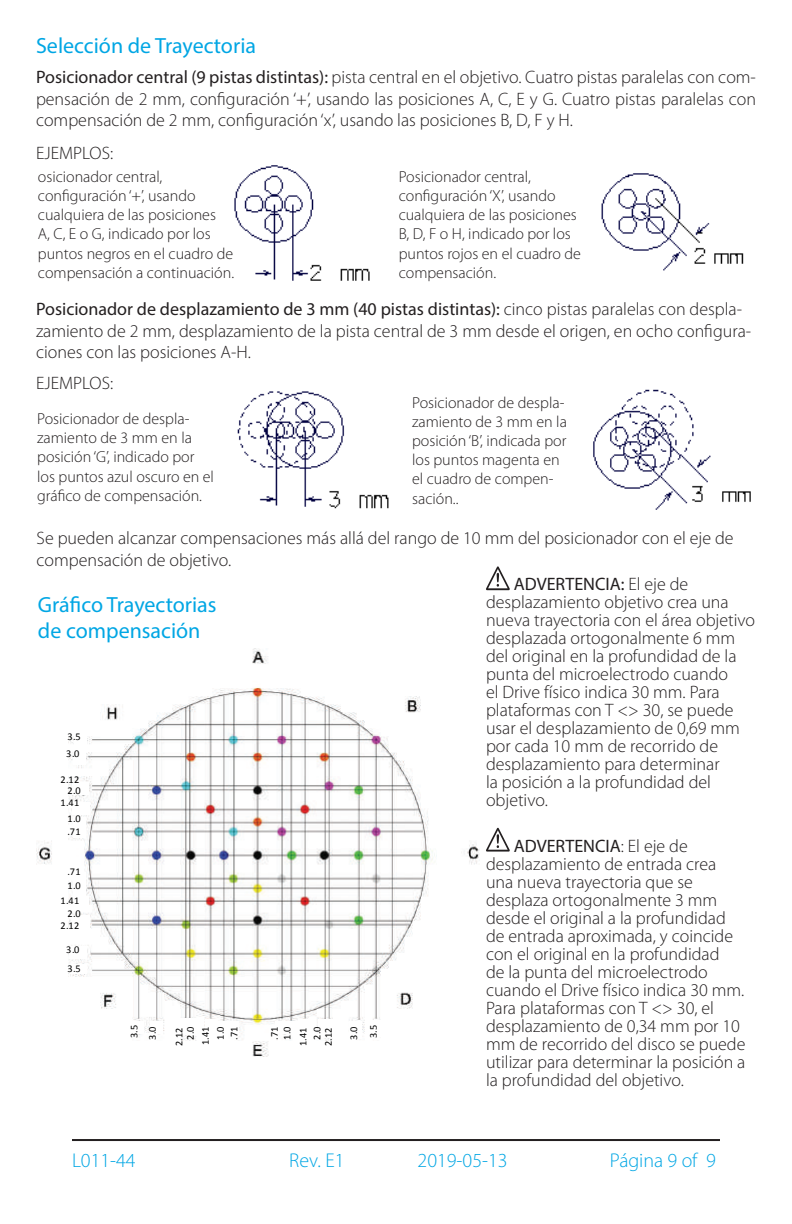
<style>
.page{position:relative;width:792px;height:1224px;background:#fff}
.page>*{position:absolute;margin:0;border:0;box-sizing:border-box;transform-origin:0 0}
.t1{font:22px/26.4px "Myriad Pro";color:#00a6e4}
.t2{font:300 20px "Myriad Pro";color:#00a6e4}
.t3{font:300 18px/18px "Myriad Pro";color:#231f20}
.t4{font:300 16px/19.2px "Myriad Pro";color:#231f20}
.t5{font:10.4px/11.6px "Calibri";letter-spacing:.05em;color:#000}
.s1{font-weight:400}
</style>
<div class="page">
<hr style="left:72px;top:1139px;width:648px;height:2px;background:#231f20">
<img style="left:36px;top:649px;width:443px;height:408px">
<div style="left:74px;top:733px;width:13px;height:12px;background:#fff"></div>
<div style="left:73px;top:752px;width:13px;height:12px;background:#fff"></div>
<div style="left:72px;top:782px;width:17px;height:13px;background:#fff"></div>
<div style="left:72px;top:803px;width:17px;height:12px;background:#fff"></div>
<div style="left:73px;top:818px;width:13px;height:20px;background:#fff"></div>
<div style="left:73px;top:872px;width:13px;height:24px;background:#fff"></div>
<div style="left:72px;top:896px;width:17px;height:13px;background:#fff"></div>
<div style="left:71px;top:915px;width:19px;height:17px;background:#fff"></div>
<div style="left:70px;top:946px;width:17px;height:13px;background:#fff"></div>
<div style="left:70px;top:964px;width:16px;height:10px;background:#fff"></div>
<div style="left:131px;top:1021px;width:13px;height:13px;background:#fff"></div>
<div style="left:150px;top:1021px;width:13px;height:13px;background:#fff"></div>
<div style="left:180px;top:1018px;width:17px;height:17px;background:#fff"></div>
<div style="left:205px;top:1019px;width:13px;height:17px;background:#fff"></div>
<div style="left:218px;top:1021px;width:21px;height:13px;background:#fff"></div>
<div style="left:275px;top:1021px;width:23px;height:13px;background:#fff"></div>
<div style="left:298px;top:1019px;width:13px;height:18px;background:#fff"></div>
<div style="left:318px;top:1019px;width:17px;height:18px;background:#fff"></div>
<div style="left:349px;top:1021px;width:13px;height:17px;background:#fff"></div>
<div style="left:371px;top:1021px;width:10px;height:16px;background:#fff"></div>
<img style="left:601px;top:173px;width:143px;height:98px">
<img style="left:234px;top:165px;width:136px;height:116px">
<img style="left:237px;top:391px;width:152px;height:118px">
<img style="left:593px;top:389px;width:158px;height:121px">
<svg style="left:486px;top:566px;width:24px;height:24px"></svg>
<svg style="left:486px;top:828px;width:24px;height:24px"></svg>
<p class="t1" style="left:36px;top:32px;width:222px">Selección de Trayectoria</p>
<p class="t3" style="left:36px;top:67px;width:722px;line-height:21.6px;text-align:justify"><span class="s1">Posicionador central (9 pistas distintas):</span> pista central en el objetivo. Cuatro pistas paralelas con com&shy;pensación de 2 mm, configuración ‘+’, usando las posiciones A, C, E y G. Cuatro pistas paralelas con compensación de 2 mm, configuración ‘x’, usando las posiciones B, D, F y H.</p>
<p class="t3" style="left:36px;top:145px;width:79px">EJEMPLOS:</p>
<p class="t4" style="left:38px;top:167px;width:198px">osicionador central, configuración ‘+’, usando cualquiera de las posiciones<br>A, C, E o G, indicado por los puntos negros en el cuadro de compensación a continuación.</p>
<p class="t4" style="left:399px;top:167px;width:184px">Posicionador central, configuración ‘X’, usando cualquiera de las posiciones<br>B, D, F o H, indicado por los puntos rojos en el cuadro de compensación.</p>
<p class="t3" style="left:36px;top:298px;width:717px;line-height:21.6px"><span class="s1">Posicionador de desplazamiento de 3 mm (40 pistas distintas):</span> cinco pistas paralelas con despla&shy;zamiento de 2 mm, desplazamiento de la pista central de 3 mm desde el origen, en ocho configura&shy;ciones con las posiciones A-H.</p>
<p class="t3" style="left:36px;top:374px;width:79px">EJEMPLOS:</p>
<p class="t4" style="left:37px;top:409px;width:178px">Posicionador de despla&shy;zamiento de 3 mm en la posición ‘G’, indicado por los puntos azul oscuro en el gráfico de compensación.</p>
<p class="t4" style="left:412px;top:393px;width:156px">Posicionador de despla&shy;zamiento de 3 mm en la posición ‘B’, indicada por los puntos magenta en el cuadro de compen&shy;sación..</p>
<p class="t3" style="left:37px;top:528px;width:699px;line-height:21.6px">Se pueden alcanzar compensaciones más allá del rango de 10 mm del posicionador con el eje de compensación de objetivo.</p>
<p class="t1" style="left:38px;top:591px;width:180px">Gráfico Trayectorias de compensación</p>
<p class="t3" style="left:486px;top:576px;width:271px;text-indent:28px"><span class="s1">ADVERTENCIA:</span> El eje de desplazamiento objetivo crea una nueva trayectoria con el área objetivo desplazada ortogonalmente 6 mm del original en la profundidad de la punta del microelectrodo cuando<br>el Drive físico indica 30 mm. Para plataformas con T &lt;&gt; 30, se puede usar el desplazamiento de 0,69 mm por cada 10 mm de recorrido de desplazamiento para determinar<br>la posición a la profundidad del objetivo.</p>
<p class="t3" style="left:486px;top:837px;width:261px;text-indent:28px"><span class="s1">ADVERTENCIA</span>: El eje de desplazamiento de entrada crea una nueva trayectoria que se desplaza ortogonalmente 3 mm desde el original a la profundidad de entrada aproximada, y coincide con el original en la profundidad<br>de la punta del microelectrodo cuando el Drive físico indica 30 mm.<br>Para plataformas con T &lt;&gt; 30, el desplazamiento de 0,34 mm por 10 mm de recorrido del disco se puede utilizar para determinar la posición a la profundidad del objetivo.</p>
<p class="t5" style="left:66px;top:728px;width:16px;line-height:17.2px">3.5<br>3.0</p>
<p class="t5" style="left:61px;top:774px;width:22px;text-align:right">2.12<br>2.0<br>1.41</p>
<p class="t5" style="left:67px;top:812px;width:15px;line-height:12.6px">1.0 .71</p>
<p class="t5" style="left:67px;top:866px;width:15px">.71</p>
<p class="t5" style="left:67px;top:879px;width:15px">1.0</p>
<p class="t5" style="left:61px;top:894px;width:21px">1.41</p>
<p class="t5" style="left:67px;top:908px;width:15px">2.0</p>
<p class="t5" style="left:61px;top:920px;width:21px">2.12</p>
<p class="t5" style="left:66px;top:944px;width:15px">3.0</p>
<p class="t5" style="left:67px;top:962px;width:15px">3.5</p>
<p class="t5" style="left:125px;top:1040px;width:16px;line-height:18.4px;rotate:-90deg">3.5<br>3.0</p>
<p class="t5" style="left:173px;top:1046px;width:22px;text-align:right;rotate:-90deg">2.12<br>2.0</p>
<p class="t5" style="left:198px;top:1045px;width:21px;line-height:15px;text-align:center;rotate:-90deg">1.41<br>1.0</p>
<p class="t5" style="left:228px;top:1040px;width:15px;rotate:-90deg">.71</p>
<p class="t5" style="left:344px;top:1040px;width:16px;line-height:19.6px;rotate:-90deg">3.0<br>3.5</p>
<p class="t5" style="left:268px;top:1040px;width:15px;line-height:12.6px;rotate:-90deg">.71<br>1.0</p>
<p class="t5" style="left:311px;top:1040px;width:15px;rotate:-90deg">2.0</p>
<p class="t5" style="left:297px;top:1046px;width:21px;rotate:-90deg">1.41</p>
<p class="t5" style="left:323px;top:1046px;width:21px;rotate:-90deg">2.12</p>
<p class="t2" style="left:72px;top:1149px;width:65px">L011-44</p>
<p class="t2" style="left:289px;top:1149px;width:57px">Rev. E1</p>
<p class="t2" style="left:418px;top:1149px;width:92px">2019-05-13</p>
<p class="t2" style="left:610px;top:1149px;width:108px">Página 9 of 9</p>
</div>
